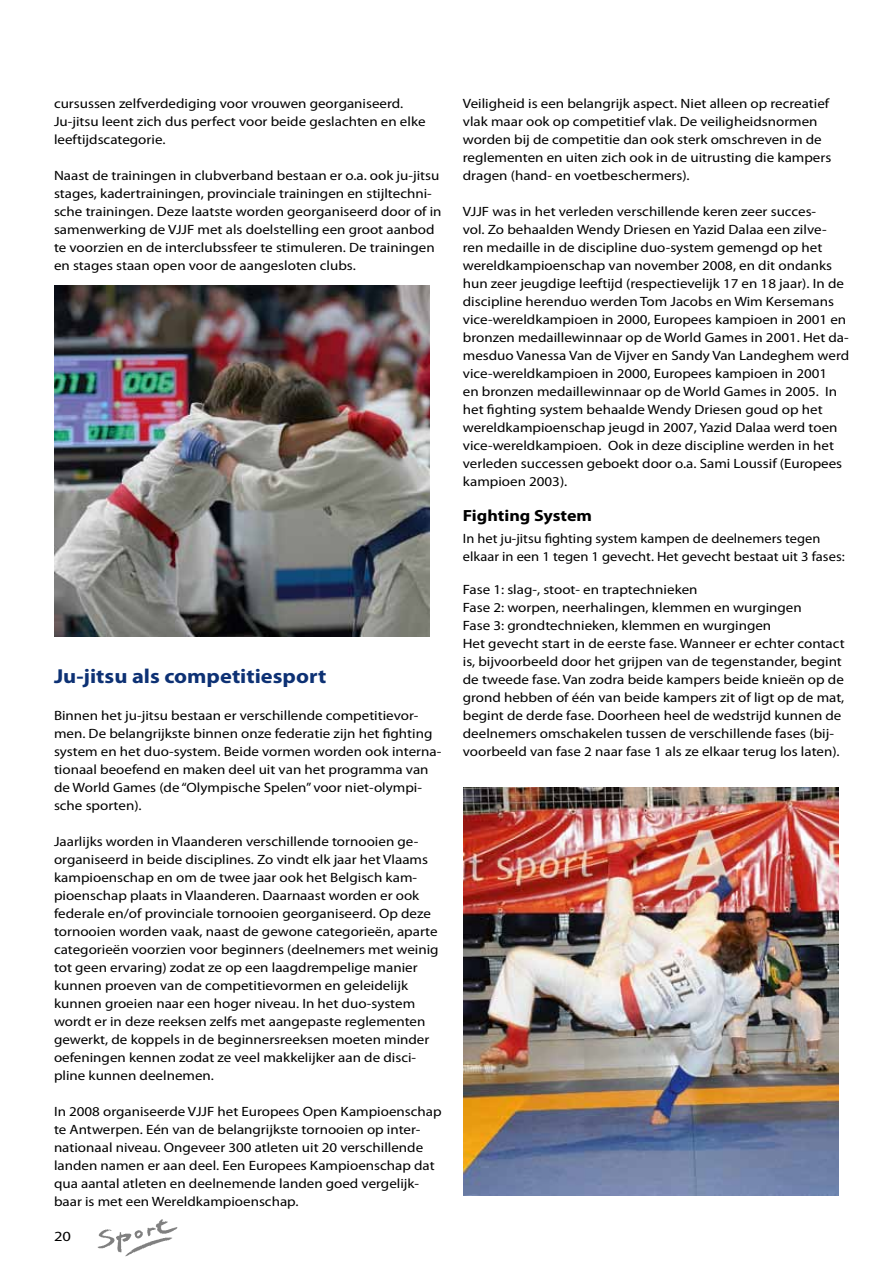
<style>
.page{position:relative;width:893px;height:1263px;background:#fff}
.page>*{position:absolute;margin:0;border:0;box-sizing:border-box;transform-origin:0 0}
.t1{font:700 20.25px "Myriad Pro";color:#0d3174;scale:1.11 1}
.t2{font:700 16.2px "Myriad Pro";color:#000;scale:1.11 1}
.t3{font:14.1px "Myriad Pro";color:#000;scale:1.18 1}
.t4{font:13.5px/18px "Myriad Pro";color:#000;scale:1.11 1}
.t5{font:13.5px/18px "Myriad Pro";color:#000;scale:1.07 1}
</style>
<div class="page">
<img style="left:98px;top:1219px;width:80px;height:38px">
<img style="left:54px;top:286px;width:375px;height:350px">
<img style="left:463px;top:787px;width:376px;height:409px">
<p class="t4" style="left:54px;top:94px;width:336px">cursussen zelfverdediging voor vrouwen georganiseerd.<br>Ju-jitsu leent zich dus perfect voor beide geslachten en elke leeftijdscategorie.</p>
<p class="t4" style="left:54px;top:166px;width:351px">Naast de trainingen in clubverband bestaan er o.a. ook ju-jitsu stages, kadertrainingen, provinciale trainingen en stijltechni&shy;sche trainingen. Deze laatste worden georganiseerd door of in samenwerking de VJJF met als doelstelling een groot aanbod te voorzien en de interclubssfeer te stimuleren. De trainingen en stages staan open voor de aangesloten clubs.</p>
<h1 class="t1" style="left:54px;top:662px;width:247px">Ju-jitsu als competitiesport</h1>
<p class="t4" style="left:54px;top:706px;width:350px">Binnen het ju-jitsu bestaan er verschillende competitievor&shy;men. De belangrijkste binnen onze federatie zijn het fighting system en het duo-system. Beide vormen worden ook interna&shy;tionaal beoefend en maken deel uit van het programma van de World Games (de “Olympische Spelen” voor niet-olympi&shy;sche sporten).</p>
<p class="t4" style="left:54px;top:832px;width:348px">Jaarlijks worden in Vlaanderen verschillende tornooien ge&shy;organiseerd in beide disciplines. Zo vindt elk jaar het Vlaams kampioenschap en om de twee jaar ook het Belgisch kam&shy;pioenschap plaats in Vlaanderen. Daarnaast worden er ook federale en/of provinciale tornooien georganiseerd. Op deze tornooien worden vaak, naast de gewone categorieën, aparte categorieën voorzien voor beginners (deelnemers met weinig tot geen ervaring) zodat ze op een laagdrempelige manier kunnen proeven van de competitievormen en geleidelijk kunnen groeien naar een hoger niveau. In het duo-system wordt er in deze reeksen zelfs met aangepaste reglementen gewerkt, de koppels in de beginnersreeksen moeten minder oefeningen kennen zodat ze veel makkelijker aan de disci&shy;pline kunnen deelnemen.</p>
<p class="t4" style="left:54px;top:1102px;width:351px">In 2008 organiseerde VJJF het Europees Open Kampioenschap te Antwerpen. Eén van de belangrijkste tornooien op inter&shy;nationaal niveau. Ongeveer 300 atleten uit 20 verschillende landen namen er aan deel. Een Europees Kampioenschap dat qua aantal atleten en deelnemende landen goed vergelijk&shy;baar is met een Wereldkampioenschap.</p>
<p class="t3" style="left:54px;top:1228px;width:16px">20</p>
<p class="t4" style="left:463px;top:94px;width:333px">Veiligheid is een belangrijk aspect. Niet alleen op recreatief vlak maar ook op competitief vlak. De veiligheidsnormen worden bij de competitie dan ook sterk omschreven in de reglementen en uiten zich ook in de uitrusting die kampers dragen (hand- en voetbeschermers).</p>
<p class="t4" style="left:463px;top:202px;width:350px">VJJF was in het verleden verschillende keren zeer succes-<br>vol. Zo behaalden Wendy Driesen en Yazid Dalaa een zilve&shy;ren medaille in de discipline duo-system gemengd op het wereldkampioenschap van november 2008, en dit ondanks hun zeer jeugdige leeftijd (respectievelijk 17 en 18 jaar). In de discipline herenduo werden Tom Jacobs en Wim Kersemans vice-wereldkampioen in 2000, Europees kampioen in 2001 en bronzen medaillewinnaar op de World Games in 2001. Het da&shy;mesduo Vanessa Van de Vijver en Sandy Van Landeghem werd vice-wereldkampioen in 2000, Europees kampioen in 2001<br>en bronzen medaillewinnaar op de World Games in 2005. In het fighting system behaalde Wendy Driesen goud op het wereldkampioenschap jeugd in 2007, Yazid Dalaa werd toen vice-wereldkampioen. Ook in deze discipline werden in het verleden successen geboekt door o.a. Sami Loussif (Europees kampioen 2003).</p>
<p class="t2" style="left:463px;top:504px;width:118px">Fighting System</p>
<p class="t5" style="left:463px;top:529px;width:358px">In het ju-jitsu fighting system kampen de deelnemers tegen elkaar in een 1 tegen 1 gevecht. Het gevecht bestaat uit 3 fases:</p>
<p class="t4" style="left:463px;top:580px;width:345px">Fase 1: slag-, stoot- en traptechnieken<br>Fase 2: worpen, neerhalingen, klemmen en wurgingen<br>Fase 3: grondtechnieken, klemmen en wurgingen<br>Het gevecht start in de eerste fase. Wanneer er echter contact is, bijvoorbeeld door het grijpen van de tegenstander, begint de tweede fase. Van zodra beide kampers beide knieën op de grond hebben of één van beide kampers zit of ligt op de mat, begint de derde fase. Doorheen heel de wedstrijd kunnen de deelnemers omschakelen tussen de verschillende fases (bij&shy;voorbeeld van fase 2 naar fase 1 als ze elkaar terug los laten).</p>
</div>
